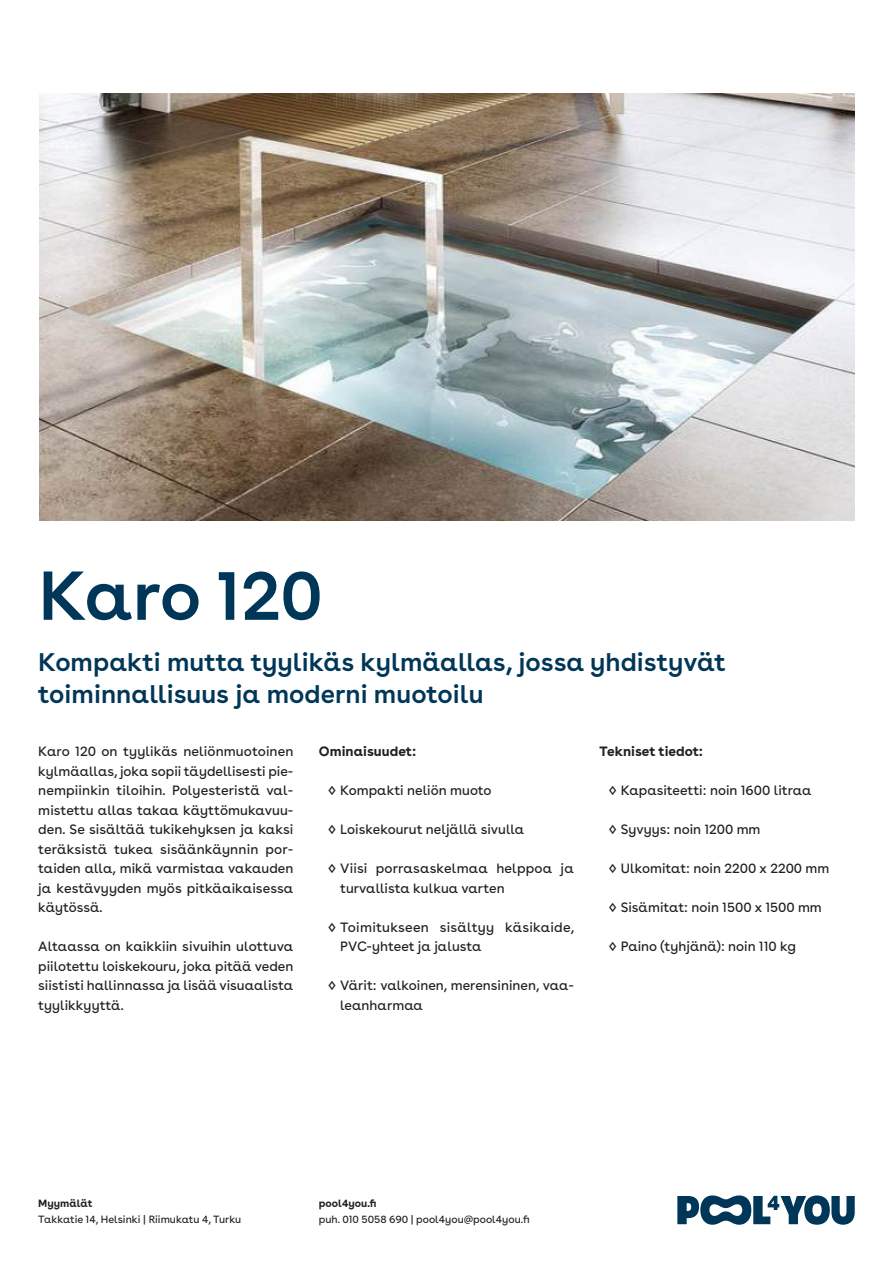
<style>
.page{position:relative;width:893px;height:1263px;background:#fff}
.page>*{position:absolute;margin:0;border:0;box-sizing:border-box;transform-origin:0 0}
.Otsikko{font:600 69px "Buenos Aires";letter-spacing:-.01em;color:#003657}
.Ingressi{font:600 25.5px/31.5px "Buenos Aires";color:#003657}
.Leipis{font:13.5px/19.5px "Buenos Aires";color:#231f20}
.Leipis-2{font:700 13.5px "Buenos Aires";color:#231f20}
.t1{font:10.5px "Buenos Aires";color:#231f20}
.t2{font:700 10.5px "Buenos Aires";color:#231f20}
</style>
<div class="page">
<svg style="left:677px;top:1195px;width:178px;height:30px"></svg>
<img style="left:39px;top:94px;width:816px;height:426px">
<p class="Otsikko" style="left:38px;top:537px;width:286px">Karo 120</p>
<p class="Ingressi" style="left:38px;top:644px;width:689px">Kompakti mutta tyylikäs kylmäallas, jossa yhdistyvät toiminnallisuus ja moderni muotoilu</p>
<p class="Leipis-2" style="left:600px;top:740px;width:105px">Tekniset tiedot:</p>
<p class="Leipis" style="left:608px;top:779px;width:205px">◊ Kapasiteetti: noin 1600 litraa</p>
<p class="Leipis" style="left:608px;top:818px;width:154px">◊ Syvyys: noin 1200 mm</p>
<p class="Leipis" style="left:608px;top:857px;width:223px">◊ Ulkomitat: noin 2200 x 2200 mm</p>
<p class="Leipis" style="left:608px;top:896px;width:215px">◊ Sisämitat: noin 1500 x 1500 mm</p>
<p class="Leipis" style="left:608px;top:935px;width:189px">◊ Paino (tyhjänä): noin 110 kg</p>
<p class="Leipis-2" style="left:319px;top:740px;width:99px">Ominaisuudet:</p>
<p class="Leipis" style="left:327px;top:779px;width:166px">◊ Kompakti neliön muoto</p>
<p class="Leipis" style="left:327px;top:818px;width:198px">◊ Loiskekourut neljällä sivulla</p>
<p class="Leipis" style="left:340px;top:857px;width:235px;text-indent:-13px">◊ Viisi porrasaskelmaa helppoa ja turvallista kulkua varten</p>
<p class="Leipis" style="left:340px;top:916px;width:236px;text-indent:-13px">◊ Toimitukseen sisältyy käsikaide,<br>PVC-yhteet ja jalusta</p>
<p class="Leipis" style="left:340px;top:974px;width:235px;text-indent:-13px">◊ Värit: valkoinen, merensininen, vaa&shy;leanharmaa</p>
<p class="Leipis" style="left:38px;top:740px;width:257px;text-align:justify">Karo 120 on tyylikäs neliönmuotoinen kylmäallas, joka sopii täydellisesti pie&shy;nempiinkin tiloihin. Polyesteristä val&shy;mistettu allas takaa käyttömukavuu&shy;den. Se sisältää tukikehyksen ja kaksi teräksistä tukea sisäänkäynnin por&shy;taiden alla, mikä varmistaa vakauden ja kestävyyden myös pitkäaikaisessa käytössä.</p>
<p class="Leipis" style="left:38px;top:935px;width:257px;text-align:justify">Altaassa on kaikkiin sivuihin ulottuva piilotettu loiskekouru, joka pitää veden siististi hallinnassa ja lisää visuaalista tyylikkyyttä.</p>
<p class="t2" style="left:38px;top:1194px;width:56px">Myymälät</p>
<p class="t1" style="left:38px;top:1211px;width:205px">Takkatie 14, Helsinki | Riimukatu 4, Turku</p>
<p class="t2" style="left:319px;top:1194px;width:59px">pool4you.fi</p>
<p class="t1" style="left:319px;top:1211px;width:212px">puh. 010 5058 690 | pool4you@pool4you.fi</p>
</div>
